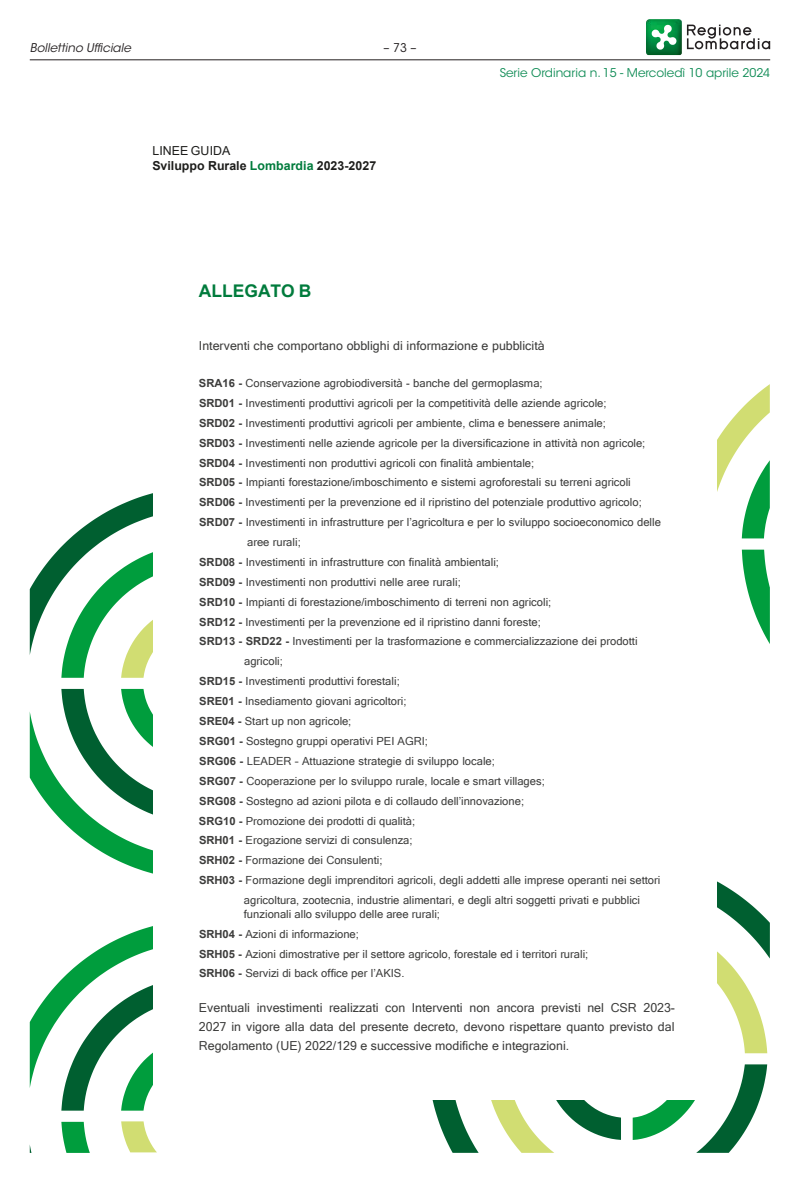
<style>
.page{position:relative;width:800px;height:1182px;background:#fff}
.page>*{position:absolute;margin:0;border:0;box-sizing:border-box;transform-origin:0 0}
.t1{font:700 17.4px "Arial";color:#007b3c}
.t2{font:12.3px/18.6px "Microsoft Sans Serif";color:#3c3c3b;text-align:justify}
.t3{font:700 12.3px/14.9px "Arial";color:#1d1d1b}
.t4{font:12px "ITC Avant Garde Std";color:#108c56}
.t5{font:italic 12px "ITC Avant Garde Std";color:#231f20}
.t6{font:12px "ITC Avant Garde Std";color:#231f20}
.t7{font:11.25px/19.8px "Microsoft Sans Serif";color:#3c3c3b}
.s1{font-weight:400}
.s2{color:#007b3c}
.s3{font-family:"Arial";font-weight:700}
</style>
<div class="page">
<svg style="left:686px;top:25px;width:84px;height:24px"></svg>
<img style="left:646px;top:19px;width:35px;height:36px">
<svg style="left:651px;top:24px;width:25px;height:26px"></svg>
<hr style="left:30px;top:59px;width:740px;height:1px;background:#231f20">
<svg style="left:30px;top:493px;width:123px;height:184px"></svg>
<svg style="left:717px;top:385px;width:52px;height:153px"></svg>
<svg style="left:30px;top:688px;width:123px;height:186px"></svg>
<svg style="left:717px;top:881px;width:52px;height:172px"></svg>
<svg style="left:741px;top:549px;width:28px;height:94px"></svg>
<svg style="left:697px;top:1064px;width:70px;height:88px"></svg>
<svg style="left:30px;top:926px;width:678px;height:213px"></svg>
<svg style="left:61px;top:975px;width:137px;height:135px"></svg>
<svg style="left:428px;top:1099px;width:50px;height:53px"></svg>
<svg style="left:484px;top:1099px;width:137px;height:53px"></svg>
<div style="left:153px;top:230px;width:563px;height:869px;background:#fff"></div>
<svg style="left:61px;top:1121px;width:29px;height:31px"></svg>
<svg style="left:121px;top:1121px;width:36px;height:31px"></svg>
<p class="t5" style="left:30px;top:40px;width:103px">Bollettino Ufficiale</p>
<p class="t6" style="left:383px;top:40px;width:34px">– 73 –</p>
<p class="t3" style="left:152px;top:143px;width:225px"><span class="s1">LINEE GUIDA<br></span>Sviluppo Rurale <span class="s2">Lombardia</span> 2023-2027</p>
<p class="t4" style="left:499px;top:65px;width:272px">Serie Ordinaria n. 15 - Mercoledì 10 aprile 2024</p>
<p class="t1" style="left:199px;top:279px;width:114px">ALLEGATO B</p>
<p class="t2" style="left:199px;top:336px;width:347px">Interventi che comportano obblighi di informazione e pubblicità</p>
<p class="t7" style="left:199px;top:372px;width:345px"><span class="s3">SRA16 -</span> Conservazione agrobiodiversità - banche del germoplasma;</p>
<p class="t7" style="left:199px;top:392px;width:409px"><span class="s3">SRD01 -</span> Investimenti produttivi agricoli per la competitività delle aziende agricole;</p>
<p class="t7" style="left:199px;top:412px;width:408px"><span class="s3">SRD02 -</span> Investimenti produttivi agricoli per ambiente, clima e benessere animale;</p>
<p class="t7" style="left:199px;top:432px;width:447px"><span class="s3">SRD03 -</span> Investimenti nelle aziende agricole per la diversificazione in attività non agricole;</p>
<p class="t7" style="left:199px;top:452px;width:336px"><span class="s3">SRD04 -</span> Investimenti non produttivi agricoli con finalità ambientale;</p>
<p class="t7" style="left:199px;top:472px;width:433px"><span class="s3">SRD05 -</span> Impianti forestazione/imboschimento e sistemi agroforestali su terreni agricoli</p>
<p class="t7" style="left:199px;top:492px;width:444px"><span class="s3">SRD06 -</span> Investimenti per la prevenzione ed il ripristino del potenziale produttivo agricolo;</p>
<p class="t7" style="left:199px;top:512px;width:463px"><span class="s3">SRD07 -</span> Investimenti in infrastrutture per l’agricoltura e per lo sviluppo socioeconomico delle</p>
<p class="t7" style="left:247px;top:532px;width:55px">aree rurali;</p>
<p class="t7" style="left:199px;top:551px;width:301px"><span class="s3">SRD08 -</span> Investimenti in infrastrutture con finalità ambientali;</p>
<p class="t7" style="left:199px;top:571px;width:263px"><span class="s3">SRD09 -</span> Investimenti non produttivi nelle aree rurali;</p>
<p class="t7" style="left:199px;top:591px;width:353px"><span class="s3">SRD10 -</span> Impianti di forestazione/imboschimento di terreni non agricoli;</p>
<p class="t7" style="left:199px;top:611px;width:343px"><span class="s3">SRD12 -</span> Investimenti per la prevenzione ed il ripristino danni foreste;</p>
<p class="t7" style="left:199px;top:631px;width:440px"><span class="s3">SRD13 - SRD22 -</span> Investimenti per la trasformazione e commercializzazione dei prodotti</p>
<p class="t7" style="left:244px;top:651px;width:40px">agricoli;</p>
<p class="t7" style="left:199px;top:671px;width:202px"><span class="s3">SRD15 -</span> Investimenti produttivi forestali;</p>
<p class="t7" style="left:199px;top:691px;width:209px"><span class="s3">SRE01 -</span> Insediamento giovani agricoltori;</p>
<p class="t7" style="left:199px;top:711px;width:154px"><span class="s3">SRE04 -</span> Start up non agricole;</p>
<p class="t7" style="left:199px;top:730px;width:230px"><span class="s3">SRG01 -</span> Sostegno gruppi operativi PEI AGRI;</p>
<p class="t7" style="left:199px;top:750px;width:297px"><span class="s3">SRG06 -</span> LEADER – Attuazione strategie di sviluppo locale;</p>
<p class="t7" style="left:199px;top:770px;width:347px"><span class="s3">SRG07 -</span> Cooperazione per lo sviluppo rurale, locale e smart villages;</p>
<p class="t7" style="left:199px;top:790px;width:326px"><span class="s3">SRG08 -</span> Sostegno ad azioni pilota e di collaudo dell’innovazione;</p>
<p class="t7" style="left:199px;top:810px;width:218px"><span class="s3">SRG10 -</span> Promozione dei prodotti di qualità;</p>
<p class="t7" style="left:199px;top:830px;width:215px"><span class="s3">SRH01 -</span> Erogazione servizi di consulenza;</p>
<p class="t7" style="left:199px;top:850px;width:185px"><span class="s3">SRH02 -</span> Formazione dei Consulenti;</p>
<p class="t7" style="left:199px;top:869px;width:463px"><span class="s3">SRH03 -</span> Formazione degli imprenditori agricoli, degli addetti alle imprese operanti nei settori</p>
<p class="t7" style="left:244px;top:889px;width:398px">agricoltura, zootecnia, industrie alimentari, e degli altri soggetti privati e pubblici</p>
<p class="t7" style="left:199px;top:903px;width:391px;text-indent:45px">funzionali allo sviluppo delle aree rurali;<br><span class="s3">SRH04 -</span> Azioni di informazione;<br><span class="s3">SRH05 -</span> Azioni dimostrative per il settore agricolo, forestale ed i territori rurali; <span class="s3">SRH06 -</span> Servizi di back office per l’AKIS.</p>
<p class="t2" style="left:199px;top:998px;width:477px">Eventuali investimenti realizzati con Interventi non ancora previsti nel CSR 2023- 2027 in vigore alla data del presente decreto, devono rispettare quanto previsto dal Regolamento (UE) 2022/129 e successive modifiche e integrazioni.</p>
</div>
